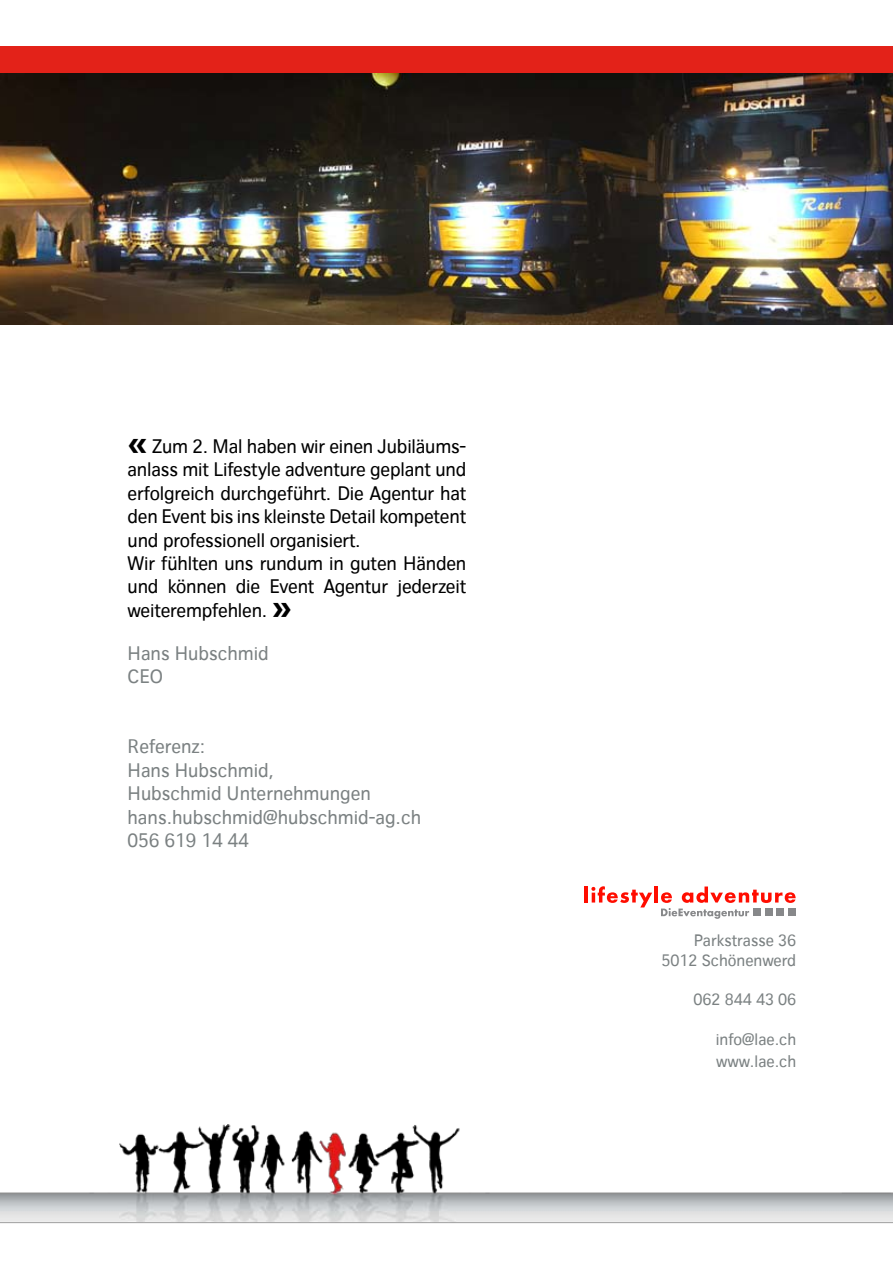
<style>
.page{position:relative;width:893px;height:1263px;background:#fff}
.page>*{position:absolute;margin:0;border:0;box-sizing:border-box;transform-origin:0 0}
.t1{font:19.5px/23.4px "CH Sans";letter-spacing:-.01em;color:#000}
.t2{font:19.5px/23.4px "CH Sans";color:#7b8182}
.t3{font:16.5px/19.8px "CH Sans";color:#7b8182;text-align:right}
.s1{font-weight:700;font-size:39px}
</style>
<div class="page">
<div style="left:0;top:47px;width:893px;height:27px;background:#e32219"></div>
<img style="left:0;top:1124px;width:893px;height:100px">
<hr style="left:585px;top:886px;width:3px;height:16px;background:#ff0d00">
<svg style="left:591px;top:886px;width:61px;height:21px"></svg>
<hr style="left:654px;top:886px;width:4px;height:16px;background:#ff0d00">
<svg style="left:661px;top:886px;width:135px;height:33px"></svg>
<div style="left:753px;top:908px;width:8px;height:8px;background:#87888a"></div>
<div style="left:765px;top:908px;width:8px;height:8px;background:#87888a"></div>
<div style="left:776px;top:908px;width:8px;height:8px;background:#87888a"></div>
<div style="left:788px;top:908px;width:8px;height:8px;background:#87888a"></div>
<img style="left:0;top:73px;width:893px;height:252px">
<p class="t1" style="left:128px;top:434px;width:340px"><span class="s1">«</span> Zum 2. Mal haben wir einen Jubiläums&shy;anlass mit Lifestyle adventure geplant und erfolgreich durchgeführt. Die Agentur hat den Event bis ins kleinste Detail kompetent und professionell organisiert.<br>Wir fühlten uns rundum in guten Händen und können die Event Agentur jederzeit weiterempfehlen. <span class="s1">»</span></p>
<p class="t2" style="left:128px;top:641px;width:143px">Hans Hubschmid<br>CEO</p>
<p class="t2" style="left:128px;top:734px;width:295px">Referenz:<br>Hans Hubschmid,<br>Hubschmid Unternehmungen hans.hubschmid@hubschmid-ag.ch<br>056 619 14 44</p>
<p class="t3" style="left:661px;top:930px;width:136px">Parkstrasse 36<br>5012 Schönenwerd</p>
<p class="t3" style="left:694px;top:989px;width:104px">062 844 43 06</p>
<p class="t3" style="left:716px;top:1028px;width:82px;line-height:21.6px;text-align:left">info@lae.ch www.lae.ch</p>
</div>
